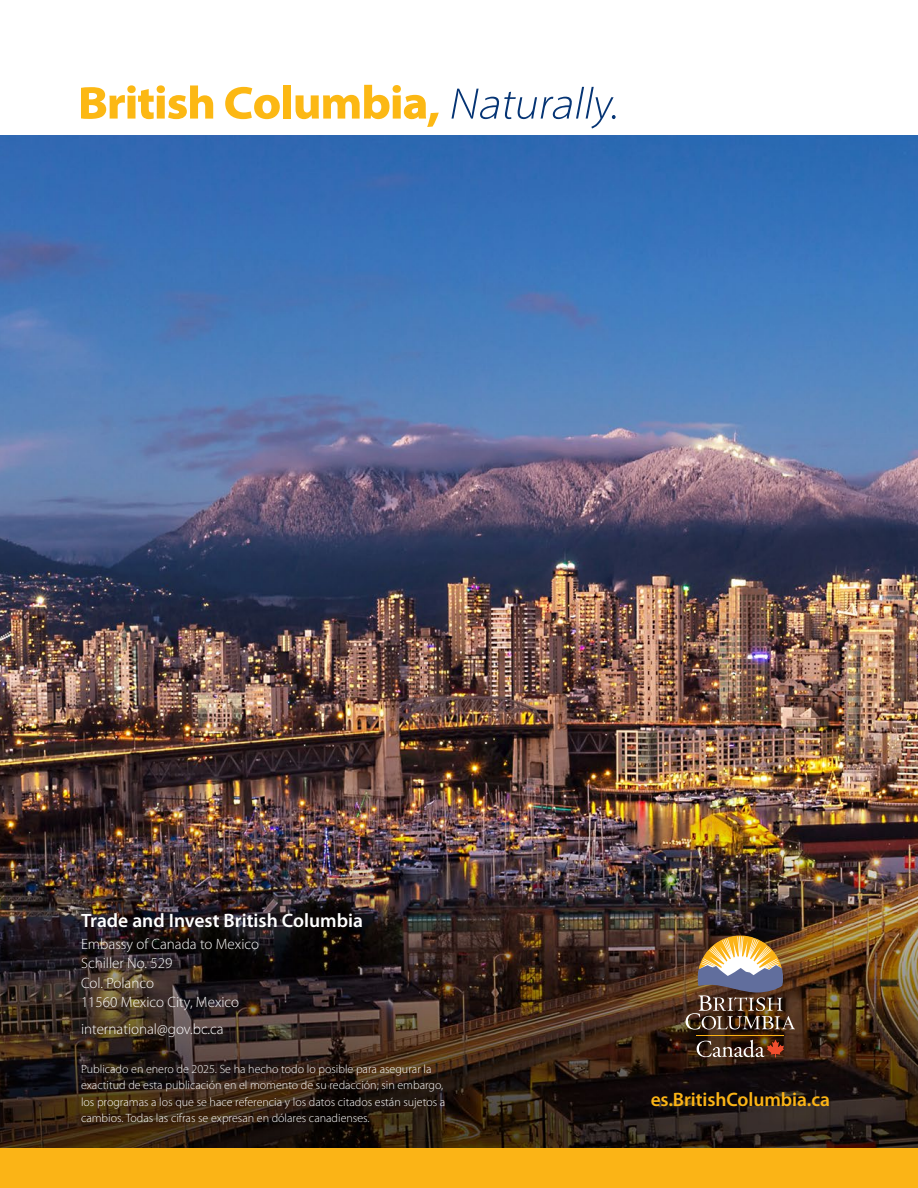
<style>
.page{position:relative;width:918px;height:1188px;background:#fff}
.page>*{position:absolute;margin:0;border:0;box-sizing:border-box;transform-origin:0 0}
.Body_9pt_12_0_track{font:600 19.5px "Myriad Pro";color:#fff}
.t1{font:600 19.5px "Myriad Pro";letter-spacing:-.005em;color:#fbb416}
.Body_9pt_12_0_track-2{font:300 15px/19.5px "Myriad Pro";color:#fff}
.Body_10pt_13_0_track{font:300 12px/16.5px "Myriad Pro";color:#fff}
</style>
<div class="page">
<img style="left:0;top:136px;width:918px;height:1013px">
<div style="left:0;top:1149px;width:918px;height:39px;background:#fbb416"></div>
<hr style="left:697px;top:1035px;width:87px;height:1px;background:#fbb316">
<img style="left:686px;top:936px;width:109px;height:94px">
<svg style="left:697px;top:1040px;width:87px;height:17px"></svg>
<svg style="left:81px;top:85px;width:132px;height:34px"></svg>
<svg style="left:225px;top:87px;width:55px;height:32px"></svg>
<div style="left:283px;top:85px;width:8px;height:34px;background:#fcb814"></div>
<svg style="left:296px;top:85px;width:143px;height:42px"></svg>
<svg style="left:452px;top:87px;width:164px;height:41px"></svg>
<p class="Body_9pt_12_0_track" style="left:81px;top:908px;width:284px">Trade and Invest British Columbia</p>
<p class="Body_9pt_12_0_track-2" style="left:81px;top:934px;width:180px">Embassy of Canada to Mexico<br>Schiller No. 529<br>Col. Polanco<br>11560 Mexico City, Mexico</p>
<p class="Body_9pt_12_0_track-2" style="left:81px;top:1019px;width:144px">international@gov.bc.ca</p>
<p class="Body_10pt_13_0_track" style="left:81px;top:1060px;width:366px">Publicado en enero de 2025. Se ha hecho todo lo posible para asegurar la exactitud de esta publicación en el momento de su redacción; sin embargo, los programas a los que se hace referencia y los datos citados están sujetos a cambios. Todas las cifras se expresan en dólares canadienses.</p>
<p class="t1" style="left:651px;top:1087px;width:181px">es.BritishColumbia.ca</p>
</div>
